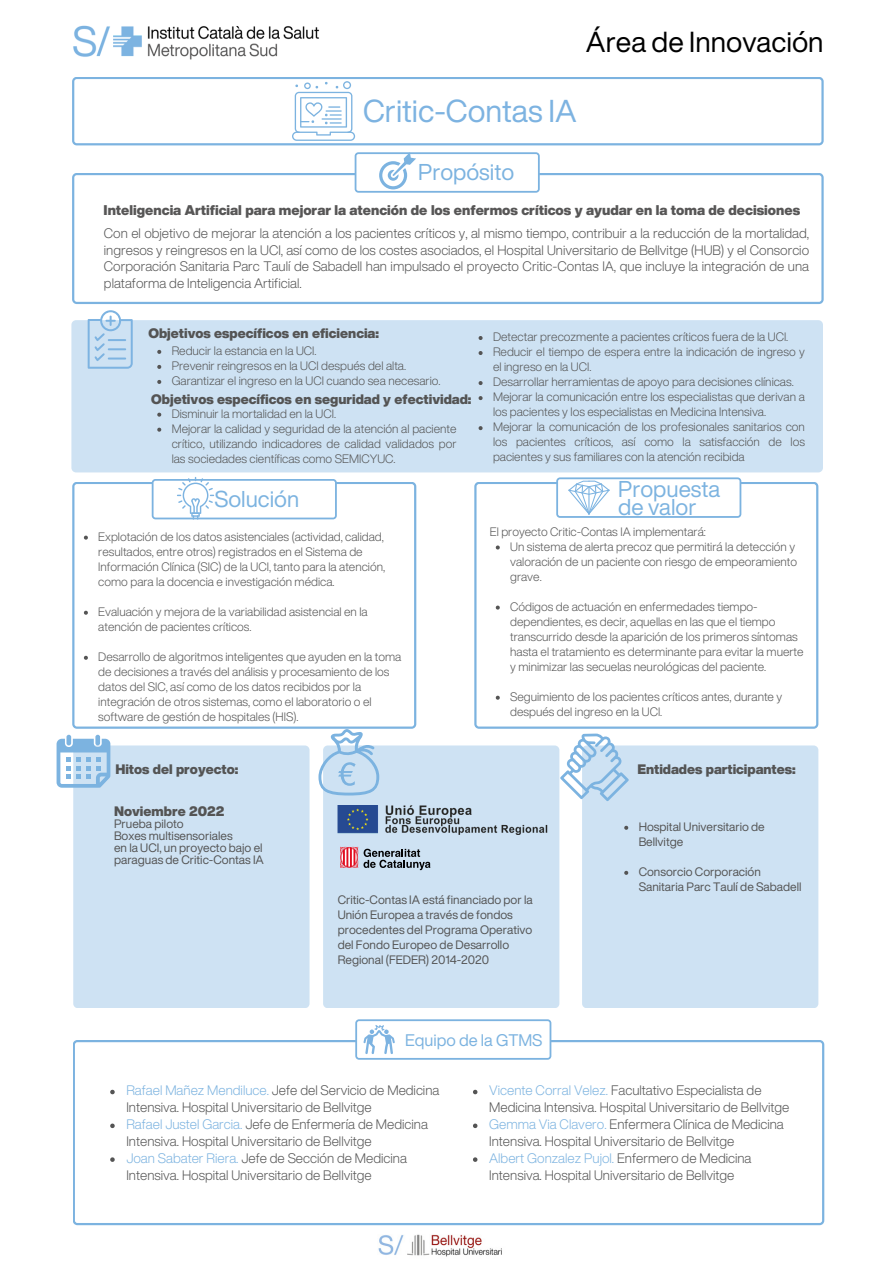
<style>
.page{position:relative;width:894px;height:1264px;background:#fff}
.page>*{position:absolute;margin:0;border:0;box-sizing:border-box;transform-origin:0 0}
.t1{font:31.05px "Helvetica Now Display";color:#7db3e1}
.t2{font:28.5px "Helvetica Now Display";color:#000}
.t3{font:22.5px "Helvetica Now Display";color:#7cb3e0}
.t4{font:16.5px "Helvetica Now Display";color:#7cb3e0}
.t5{font:900 13.8px "Helvetica Now Display";color:#575656}
.t6{font:300 13.5px/17px "Helvetica Now Display";color:#545454}
.t7{font:900 13.5px "Helvetica Now Display";color:#545454}
.t8{font:300 12px/15px "Helvetica Now Display";color:#545454}
.t9{font:12px/15px "Helvetica Now Display";color:#545454}
.s1{color:#7cb3e0}
</style>
<div class="page">
<div style="left:71px;top:320px;width:751px;height:152px;background:#cee2f3"></div>
<svg style="left:72px;top:77px;width:751px;height:68px"></svg>
<svg style="left:72px;top:173px;width:751px;height:131px"></svg>
<img style="left:73px;top:25px;width:247px;height:34px">
<svg style="left:354px;top:152px;width:185px;height:41px"></svg>
<svg style="left:72px;top:482px;width:344px;height:246px"></svg>
<svg style="left:152px;top:477px;width:185px;height:42px"></svg>
<svg style="left:474px;top:482px;width:344px;height:246px"></svg>
<svg style="left:556px;top:477px;width:185px;height:41px"></svg>
<div style="left:73px;top:745px;width:236px;height:263px;background:#cee2f3"></div>
<div style="left:582px;top:745px;width:236px;height:263px;background:#cee2f3"></div>
<div style="left:66px;top:734px;width:5px;height:11px;background:#7cb3e0;border-radius:2px"></div>
<div style="left:95px;top:734px;width:5px;height:11px;background:#7cb3e0;border-radius:2px"></div>
<svg style="left:57px;top:738px;width:53px;height:49px"></svg>
<svg style="left:318px;top:729px;width:45px;height:61px"></svg>
<div style="left:323px;top:745px;width:236px;height:263px;background:#cee2f3"></div>
<svg style="left:560px;top:733px;width:68px;height:68px"></svg>
<svg style="left:73px;top:1039px;width:751px;height:186px"></svg>
<svg style="left:355px;top:1019px;width:196px;height:40px"></svg>
<img style="left:378px;top:1234px;width:124px;height:23px">
<svg style="left:88px;top:310px;width:45px;height:59px"></svg>
<img style="left:337px;top:805px;width:210px;height:29px">
<svg style="left:340px;top:846px;width:90px;height:24px"></svg>
<svg style="left:292px;top:81px;width:63px;height:60px"></svg>
<svg style="left:84px;top:535px;width:4px;height:4px"></svg>
<svg style="left:84px;top:610px;width:4px;height:4px"></svg>
<svg style="left:84px;top:655px;width:4px;height:4px"></svg>
<svg style="left:495px;top:545px;width:4px;height:4px"></svg>
<svg style="left:495px;top:605px;width:4px;height:4px"></svg>
<svg style="left:495px;top:695px;width:4px;height:4px"></svg>
<svg style="left:624px;top:825px;width:4px;height:4px"></svg>
<svg style="left:624px;top:870px;width:4px;height:4px"></svg>
<svg style="left:110px;top:1089px;width:5px;height:5px"></svg>
<svg style="left:110px;top:1123px;width:5px;height:5px"></svg>
<svg style="left:110px;top:1157px;width:5px;height:4px"></svg>
<svg style="left:157px;top:350px;width:4px;height:4px"></svg>
<svg style="left:157px;top:365px;width:4px;height:4px"></svg>
<svg style="left:157px;top:380px;width:4px;height:4px"></svg>
<svg style="left:157px;top:412px;width:4px;height:4px"></svg>
<svg style="left:157px;top:427px;width:4px;height:4px"></svg>
<svg style="left:478px;top:336px;width:4px;height:4px"></svg>
<svg style="left:478px;top:351px;width:4px;height:4px"></svg>
<svg style="left:478px;top:381px;width:4px;height:4px"></svg>
<svg style="left:478px;top:396px;width:4px;height:4px"></svg>
<svg style="left:478px;top:426px;width:4px;height:4px"></svg>
<svg style="left:473px;top:1089px;width:4px;height:5px"></svg>
<svg style="left:473px;top:1123px;width:4px;height:5px"></svg>
<svg style="left:473px;top:1157px;width:4px;height:4px"></svg>
<p class="t2" style="left:585px;top:27px;width:239px">Área de Innovación</p>
<p class="t1" style="left:363px;top:94px;width:215px">Critic-Contas IA</p>
<p class="t3" style="left:418px;top:161px;width:97px">Propósito</p>
<p class="t5" style="left:103px;top:203px;width:698px">Inteligencia Artificial para mejorar la atención de los enfermos críticos y ayudar en la toma de decisiones</p>
<p class="t6" style="left:104px;top:224px;width:706px;text-align:justify">Con el objetivo de mejorar la atención a los pacientes críticos y, al mismo tiempo, contribuir a la reducción de la mortalidad, ingresos y reingresos en la UCI, así como de los costes asociados, el Hospital Universitario de Bellvitge (HUB) y el Consorcio Corporación Sanitaria Parc Taulí de Sabadell han impulsado el proyecto Critic-Contas IA, que incluye la integración de una plataforma de Inteligencia Artificial.</p>
<p class="t7" style="left:148px;top:326px;width:232px">Objetivos específicos en eficiencia:</p>
<p class="t8" style="left:172px;top:343px;width:146px">Reducir la estancia en la UCI.</p>
<p class="t8" style="left:172px;top:358px;width:236px">Prevenir reingresos en la UCI después del alta.</p>
<p class="t8" style="left:172px;top:373px;width:270px">Garantizar el ingreso en la UCI cuando sea necesario.</p>
<p class="t7" style="left:151px;top:392px;width:322px">Objetivos específicos en seguridad y efectividad:</p>
<p class="t8" style="left:172px;top:405px;width:166px">Disminuir la mortalidad en la UCI.</p>
<p class="t8" style="left:172px;top:420px;width:286px;text-align:justify">Mejorar la calidad y seguridad de la atención al paciente crítico, utilizando indicadores de calidad validados por las sociedades científicas como SEMICYUC.</p>
<p class="t3" style="left:214px;top:487px;width:86px">Solución</p>
<p class="t8" style="left:98px;top:528px;width:288px">Explotación de los datos asistenciales (actividad, calidad, resultados, entre otros) registrados en el Sistema de Información Clínica (SIC) de la UCI, tanto para la atención, como para la docencia e investigación médica.</p>
<p class="t8" style="left:98px;top:603px;width:271px">Evaluación y mejora de la variabilidad asistencial en la atención de pacientes críticos.</p>
<p class="t8" style="left:98px;top:648px;width:304px">Desarrollo de algoritmos inteligentes que ayuden en la toma de decisiones a través del análisis y procesamiento de los datos del SIC, así como de los datos recibidos por la integración de otros sistemas, como el laboratorio o el software de gestión de hospitales (HIS).</p>
<p class="t7" style="left:115px;top:762px;width:125px">Hitos del proyecto:</p>
<p class="t7" style="left:114px;top:804px;width:112px">Noviembre 2022</p>
<p class="t9" style="left:114px;top:816px;width:71px">Prueba piloto</p>
<p class="t9" style="left:114px;top:828px;width:120px">Boxes multisensoriales</p>
<p class="t9" style="left:114px;top:840px;width:150px">en la UCI, un proyecto bajo el</p>
<p class="t9" style="left:114px;top:852px;width:151px">paraguas de Critic-Contas IA</p>
<p class="t8" style="left:493px;top:329px;width:297px">Detectar precozmente a pacientes críticos fuera de la UCI.</p>
<p class="t8" style="left:493px;top:344px;width:313px">Reducir el tiempo de espera entre la indicación de ingreso y el ingreso en la UCI.</p>
<p class="t8" style="left:493px;top:374px;width:302px">Desarrollar herramientas de apoyo para decisiones clínicas.</p>
<p class="t8" style="left:493px;top:389px;width:313px">Mejorar la comunicación entre los especialistas que derivan a los pacientes y los especialistas en Medicina Intensiva.</p>
<p class="t8" style="left:493px;top:419px;width:313px;text-align:justify">Mejorar la comunicación de los profesionales sanitarios con los pacientes críticos, así como la satisfacción de los pacientes y sus familiares con la atención recibida</p>
<p class="t3" style="left:618px;top:477px;width:103px">Propuesta</p>
<p class="t3" style="left:618px;top:495px;width:80px">de valor</p>
<p class="t8" style="left:510px;top:538px;width:288px">Un sistema de alerta precoz que permitirá la detección y valoración de un paciente con riesgo de empeoramiento grave.</p>
<p class="t8" style="left:510px;top:598px;width:295px">Códigos de actuación en enfermedades tiempo&shy;dependientes, es decir, aquellas en las que el tiempo transcurrido desde la aparición de los primeros síntomas hasta el tratamiento es determinante para evitar la muerte y minimizar las secuelas neurológicas del paciente.</p>
<p class="t8" style="left:510px;top:688px;width:273px">Seguimiento de los pacientes críticos antes, durante y después del ingreso en la UCI.</p>
<p class="t8" style="left:489px;top:523px;width:218px">El proyecto Critic-Contas IA implementará:</p>
<p class="t7" style="left:637px;top:762px;width:160px">Entidades participantes:</p>
<p class="t9" style="left:638px;top:818px;width:128px">Hospital Universitario de<br>Bellvitge</p>
<p class="t9" style="left:638px;top:863px;width:164px">Consorcio Corporación<br>Sanitaria Parc Taulí de Sabadell</p>
<p class="t9" style="left:337px;top:892px;width:196px">Critic-Contas IA está financiado por la Unión Europea a través de fondos procedentes del Programa Operativo del Fondo Europeo de Desarrollo Regional (FEDER) 2014-2020</p>
<p class="t4" style="left:405px;top:1031px;width:139px">Equipo de la GTMS</p>
<p class="t6" style="left:126px;top:1081px;width:314px"><span class="s1">Rafael Mañez Mendiluce.</span> Jefe del Servicio de Medicina<br>Intensiva. Hospital Universitario de Bellvitge</p>
<p class="t6" style="left:126px;top:1115px;width:303px"><span class="s1">Rafael Justel Garcia.</span> Jefe de Enfermería de Medicina<br>Intensiva. Hospital Universitario de Bellvitge</p>
<p class="t6" style="left:126px;top:1149px;width:282px"><span class="s1">Joan Sabater Riera.</span> Jefe de Sección de Medicina<br>Intensiva. Hospital Universitario de Bellvitge</p>
<p class="t6" style="left:489px;top:1081px;width:302px"><span class="s1">Vicente Corral Velez.</span> Facultativo Especialista de<br>Medicina Intensiva. Hospital Universitario de Bellvitge</p>
<p class="t6" style="left:489px;top:1115px;width:296px"><span class="s1">Gemma Via Clavero.</span> Enfermera Clínica de Medicina<br>Intensiva. Hospital Universitario de Bellvitge</p>
<p class="t6" style="left:489px;top:1149px;width:264px"><span class="s1">Albert Gonzalez Pujol.</span> Enfermero de Medicina<br>Intensiva. Hospital Universitario de Bellvitge</p>
</div>
